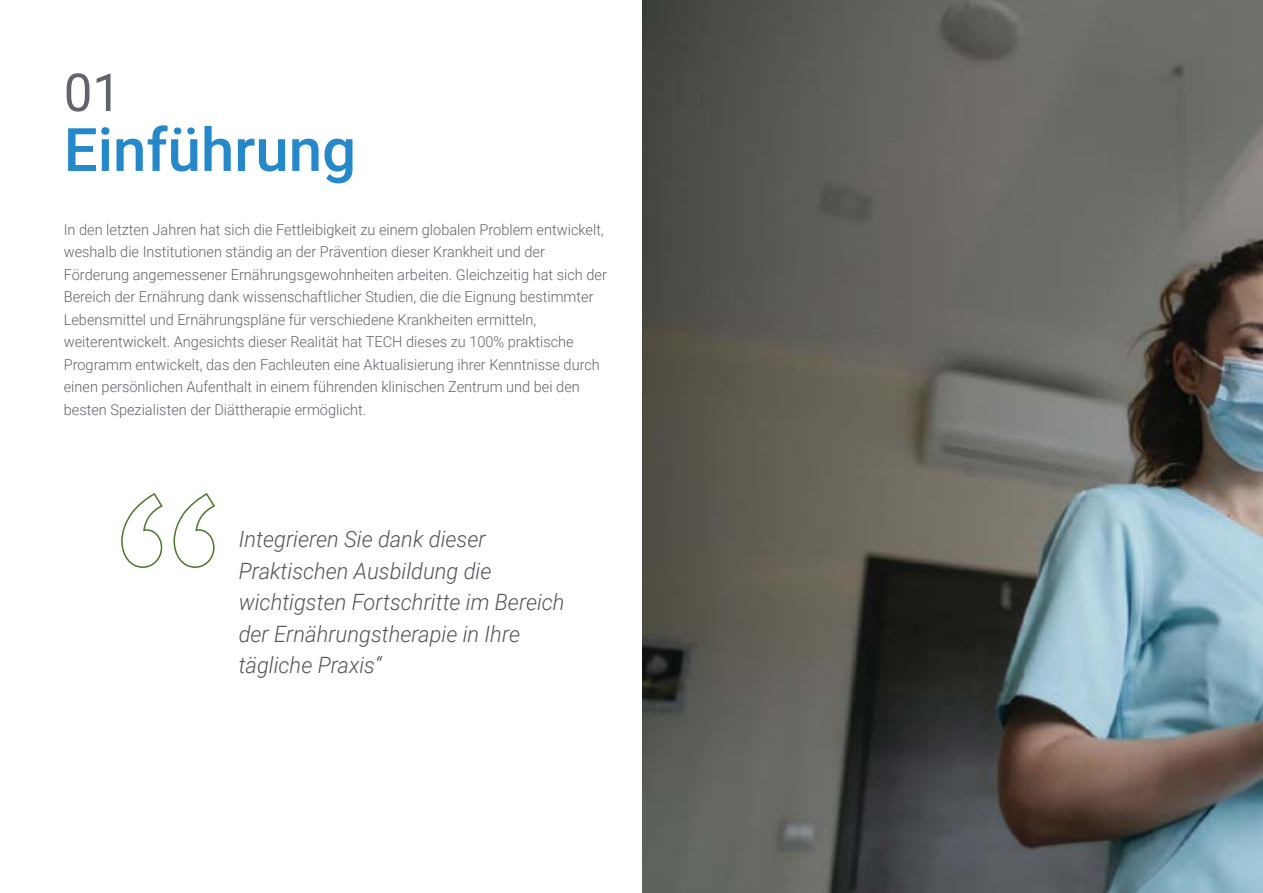
<style>
.page{position:relative;width:1263px;height:893px;background:#fff}
.page>*{position:absolute;margin:0;border:0;box-sizing:border-box;transform-origin:0 0}
.t1{font:500 60px "Roboto";color:#2488c9}
.t2{font:52.5px "Roboto";color:#61646a}
.t3{font:italic 300 22.5px/31.5px "Roboto";color:#52555b}
.t4{font:300 15px/22.5px "Roboto";color:#61646a}
</style>
<div class="page">
<img style="left:642px;top:0;width:621px;height:893px">
<svg style="left:121px;top:493px;width:94px;height:75px"></svg>
<h2 class="t2" style="left:64px;top:56px;width:59px">01</h2>
<h1 class="t1" style="left:64px;top:108px;width:294px">Einführung</h1>
<p class="t4" style="left:64px;top:217px;width:545px">In den letzten Jahren hat sich die Fettleibigkeit zu einem globalen Problem entwickelt, weshalb die Institutionen ständig an der Prävention dieser Krankheit und der Förderung angemessener Ernährungsgewohnheiten arbeiten. Gleichzeitig hat sich der Bereich der Ernährung dank wissenschaftlicher Studien, die die Eignung bestimmter Lebensmittel und Ernährungspläne für verschiedene Krankheiten ermitteln, weiterentwickelt. Angesichts dieser Realität hat TECH dieses zu 100% praktische Programm entwickelt, das den Fachleuten eine Aktualisierung ihrer Kenntnisse durch einen persönlichen Aufenthalt in einem führenden klinischen Zentrum und bei den besten Spezialisten der Diättherapie ermöglicht.</p>
<h3 class="t3" style="left:239px;top:523px;width:327px">Integrieren Sie dank dieser<br>Praktischen Ausbildung die wichtigsten Fortschritte im Bereich der Ernährungstherapie in Ihre tägliche Praxis“</h3>
</div>
